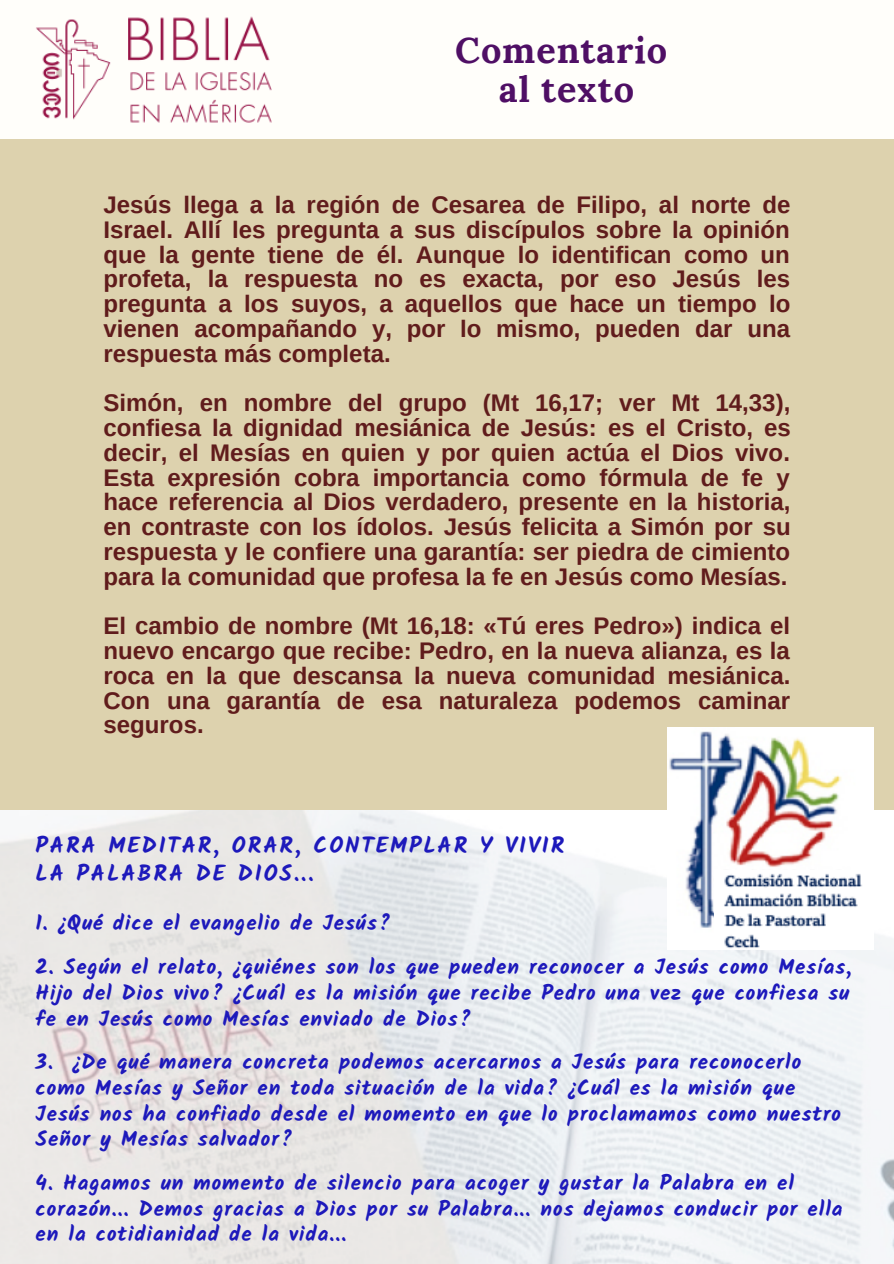
<style>
.page{position:relative;width:894px;height:1264px;background:#fff}
.page>*{position:absolute;margin:0;border:0;box-sizing:border-box;transform-origin:0 0}
.t1{font:700 36px "Lora";letter-spacing:.025em;color:#4f0f65}
.t2{font:700 24px/24.8px "Arimo";color:#601c1c;text-align:justify}
.t3{font:700 22.5px "Kalam";letter-spacing:.085em;color:#1d19bb}
.t4{font:700 21px/25.7px "Kalam";letter-spacing:.045em;color:#1d19bb}
</style>
<div class="page">
<div style="left:0;top:0;width:893px;height:1263px;background:#fffefa"></div>
<img style="left:0;top:809px;width:893px;height:454px">
<div style="left:0;top:139px;width:893px;height:670px;background:#ddd2ae"></div>
<img style="left:36px;top:16px;width:236px;height:107px">
<img style="left:667px;top:728px;width:206px;height:221px">
<img style="left:714px;top:865px;width:159px;height:84px">
<p class="t1" style="left:455px;top:27px;width:213px">Comentario</p>
<p class="t1" style="left:498px;top:65px;width:137px">al texto</p>
<p class="t2" style="left:103px;top:192px;width:688px">Jesús llega a la región de Cesarea de Filipo, al norte de Israel. Allí les pregunta a sus discípulos sobre la opinión que la gente tiene de él. Aunque lo identifican como un profeta, la respuesta no es exacta, por eso Jesús les pregunta a los suyos, a aquellos que hace un tiempo lo vienen acompañando y, por lo mismo, pueden dar una respuesta más completa.</p>
<p class="t2" style="left:103px;top:390px;width:688px">Simón, en nombre del grupo (Mt 16,17; ver Mt 14,33), confiesa la dignidad mesiánica de Jesús: es el Cristo, es decir, el Mesías en quien y por quien actúa el Dios vivo.<br>Esta expresión cobra importancia como fórmula de fe y hace referencia al Dios verdadero, presente en la historia, en contraste con los ídolos. Jesús felicita a Simón por su respuesta y le confiere una garantía: ser piedra de cimiento para la comunidad que profesa la fe en Jesús como Mesías.</p>
<p class="t2" style="left:103px;top:613px;width:688px">El cambio de nombre (Mt 16,18: «Tú eres Pedro») indica el nuevo encargo que recibe: Pedro, en la nueva alianza, es la roca en la que descansa la nueva comunidad mesiánica.<br>Con una garantía de esa naturaleza podemos caminar seguros.</p>
<p class="t3" style="left:36px;top:832px;width:530px">PARA MEDITAR, ORAR, CONTEMPLAR Y VIVIR</p>
<p class="t3" style="left:36px;top:860px;width:280px">LA PALABRA DE DIOS...</p>
<p class="t4" style="left:36px;top:910px;width:356px">1. ¿Qué dice el evangelio de Jesús?</p>
<p class="t4" style="left:36px;top:954px;width:817px;text-align:justify">2. Según el relato, ¿quiénes son los que pueden reconocer a Jesús como Mesías, Hijo del Dios vivo? ¿Cuál es la misión que recibe Pedro una vez que confiesa su fe en Jesús como Mesías enviado de Dios?</p>
<p class="t4" style="left:36px;top:1049px;width:806px">3. ¿De qué manera concreta podemos acercarnos a Jesús para reconocerlo como Mesías y Señor en toda situación de la vida? ¿Cuál es la misión que Jesús nos ha confiado desde el momento en que lo proclamamos como nuestro Señor y Mesías salvador?</p>
<p class="t4" style="left:36px;top:1169px;width:808px">4. Hagamos un momento de silencio para acoger y gustar la Palabra en el corazón... Demos gracias a Dios por su Palabra... nos dejamos conducir por ella en la cotidianidad de la vida...</p>
</div>
